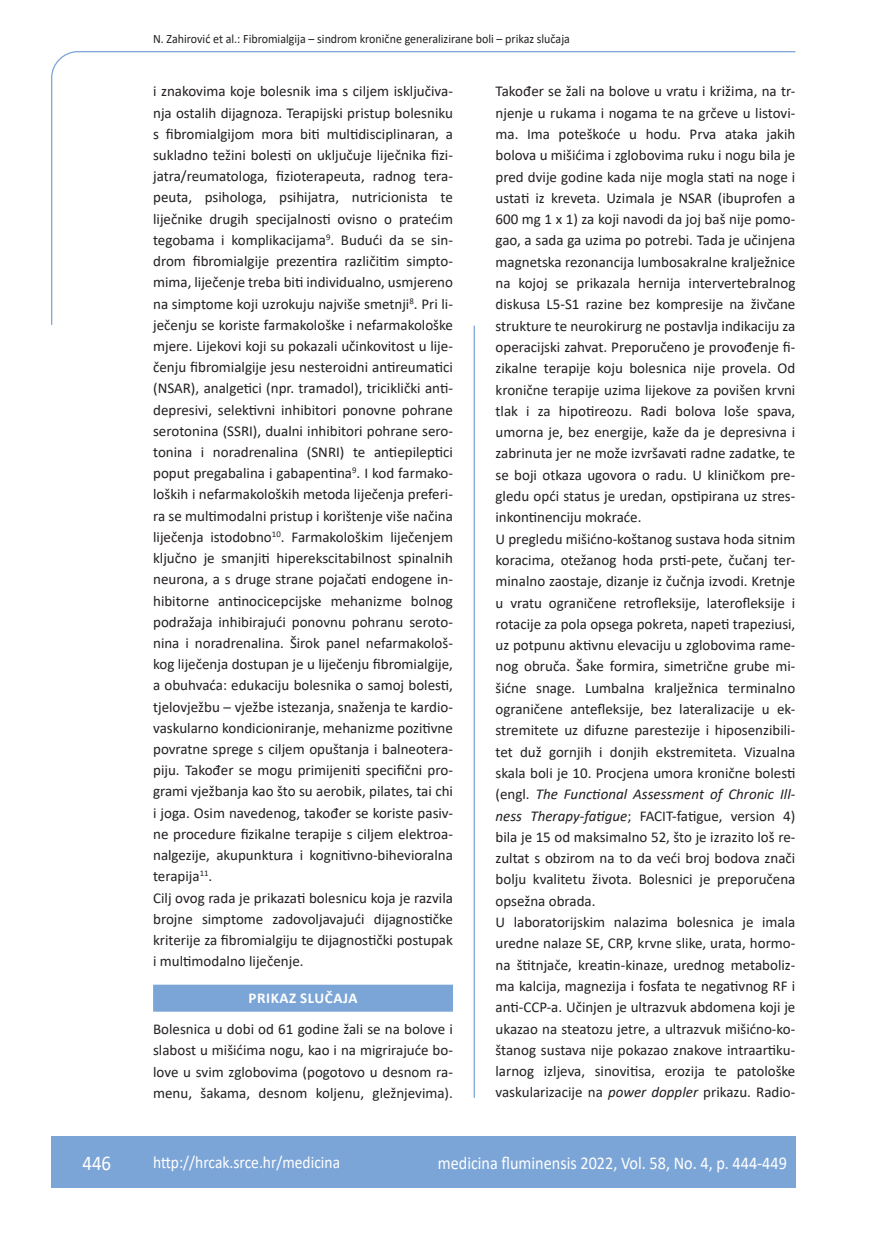
<style>
.page{position:relative;width:872px;height:1234px;background:#fff}
.page>*{position:absolute;margin:0;border:0;box-sizing:border-box;transform-origin:0 0}
.t1{font:21px "Calibri";color:#fff;scale:.9 1}
.t2{font:18px "Calibri";color:#fff;scale:.9 1}
.t3{font:17.25px "Calibri";color:#fff;scale:.9 1}
.t4{font:15px/21.3px "Calibri";color:#231f20}
.t5{font:700 15px "Calibri";letter-spacing:.04em;color:#fff}
.t6{font:12.75px "Calibri";color:#231f20;scale:.94 1}
.s1{font-style:italic}
</style>
<div class="page">
<svg style="left:51px;top:51px;width:745px;height:274px"></svg>
<hr style="left:473px;top:325px;width:2px;height:772px;background:#7ca5d7">
<div style="left:51px;top:1135px;width:744px;height:51px;background:#7ca5d7"></div>
<div style="left:153px;top:984px;width:300px;height:27px;background:#7ca5d7"></div>
<p class="t6" style="left:153px;top:29px;width:445px">N. Zahirović et al.: Fibromialgija – sindrom kronične generalizirane boli – prikaz slučaja</p>
<p class="t4" style="left:153px;top:80px;width:301px">i znakovima koje bolesnik ima s ciljem isključiva&shy;nja ostalih dijagnoza. Terapijski pristup bolesniku s fibromialgijom mora biti multidisciplinaran, a sukladno težini bolesti on uključuje liječnika fizi&shy;jatra/reumatologa, fizioterapeuta, radnog tera&shy;peuta, psihologa, psihijatra, nutricionista te liječnike drugih specijalnosti ovisno o pratećim tegobama i komplikacijama<sup>9</sup>. Budući da se sin&shy;drom fibromialgije prezentira različitim simpto&shy;mima, liječenje treba biti individualno, usmjereno na simptome koji uzrokuju najviše smetnji<sup>8</sup>. Pri li&shy;ječenju se koriste farmakološke i nefarmakološke mjere. Lijekovi koji su pokazali učinkovitost u lije&shy;čenju fibromialgije jesu nesteroidni antireumatici (NSAR), analgetici (npr. tramadol), triciklički anti&shy;depresivi, selektivni inhibitori ponovne pohrane serotonina (SSRI), dualni inhibitori pohrane sero&shy;tonina i noradrenalina (SNRI) te antiepileptici poput pregabalina i gabapentina<sup>9</sup>. I kod farmako&shy;loških i nefarmakoloških metoda liječenja preferi&shy;ra se multimodalni pristup i korištenje više načina liječenja istodobno<sup>10</sup>. Farmakološkim liječenjem ključno je smanjiti hiperekscitabilnost spinalnih neurona, a s druge strane pojačati endogene in&shy;hibitorne antinocicepcijske mehanizme bolnog podražaja inhibirajući ponovnu pohranu seroto&shy;nina i noradrenalina. Širok panel nefarmakološ&shy;kog liječenja dostupan je u liječenju fibromialgije, a obuhvaća: edukaciju bolesnika o samoj bolesti, tjelovježbu – vježbe istezanja, snaženja te kardio&shy;vaskularno kondicioniranje, mehanizme pozitivne povratne sprege s ciljem opuštanja i balneotera&shy;piju. Također se mogu primijeniti specifični pro&shy;grami vježbanja kao što su aerobik, pilates, tai chi i joga. Osim navedenog, također se koriste pasiv&shy;ne procedure fizikalne terapije s ciljem elektroa&shy;nalgezije, akupunktura i kognitivno-bihevioralna terapija<sup>11</sup>.<br>Cilj ovog rada je prikazati bolesnicu koja je razvila brojne simptome zadovoljavajući dijagnostičke kriterije za fibromialgiju te dijagnostički postupak i multimodalno liječenje.</p>
<p class="t5" style="left:248px;top:987px;width:111px">PRIKAZ SLUČAJA</p>
<p class="t4" style="left:153px;top:1017px;width:301px;text-align:justify">Bolesnica u dobi od 61 godine žali se na bolove i slabost u mišićima nogu, kao i na migrirajuće bo&shy;love u svim zglobovima (pogotovo u desnom ra&shy;menu, šakama, desnom koljenu, gležnjevima).</p>
<p class="t4" style="left:495px;top:80px;width:301px">Također se žali na bolove u vratu i križima, na tr&shy;njenje u rukama i nogama te na grčeve u listovi&shy;ma. Ima poteškoće u hodu. Prva ataka jakih bolova u mišićima i zglobovima ruku i nogu bila je pred dvije godine kada nije mogla stati na noge i ustati iz kreveta. Uzimala je NSAR (ibuprofen a 600 mg 1 x 1) za koji navodi da joj baš nije pomo&shy;gao, a sada ga uzima po potrebi. Tada je učinjena magnetska rezonancija lumbosakralne kralježnice na kojoj se prikazala hernija intervertebralnog diskusa L5-S1 razine bez kompresije na živčane strukture te neurokirurg ne postavlja indikaciju za operacijski zahvat. Preporučeno je provođenje fi&shy;zikalne terapije koju bolesnica nije provela. Od kronične terapije uzima lijekove za povišen krvni tlak i za hipotireozu. Radi bolova loše spava, umorna je, bez energije, kaže da je depresivna i zabrinuta jer ne može izvršavati radne zadatke, te se boji otkaza ugovora o radu. U kliničkom pre&shy;gledu opći status je uredan, opstipirana uz stres&shy;inkontinenciju mokraće.<br>U pregledu mišićno-koštanog sustava hoda sitnim koracima, otežanog hoda prsti-pete, čučanj ter&shy;minalno zaostaje, dizanje iz čučnja izvodi. Kretnje u vratu ograničene retrofleksije, laterofleksije i rotacije za pola opsega pokreta, napeti trapeziusi, uz potpunu aktivnu elevaciju u zglobovima rame&shy;nog obruča. Šake formira, simetrične grube mi&shy;šićne snage. Lumbalna kralježnica terminalno ograničene antefleksije, bez lateralizacije u ek&shy;stremitete uz difuzne parestezije i hiposenzibili&shy;tet duž gornjih i donjih ekstremiteta. Vizualna skala boli je 10. Procjena umora kronične bolesti (engl. <span class="s1">The Functional Assessment of Chronic Ill&shy;ness Therapy-fatigue</span>; FACIT-fatigue, version 4) bila je 15 od maksimalno 52, što je izrazito loš re&shy;zultat s obzirom na to da veći broj bodova znači bolju kvalitetu života. Bolesnici je preporučena opsežna obrada.<br>U laboratorijskim nalazima bolesnica je imala uredne nalaze SE, CRP, krvne slike, urata, hormo&shy;na štitnjače, kreatin-kinaze, urednog metaboliz&shy;ma kalcija, magnezija i fosfata te negativnog RF i anti-CCP-a. Učinjen je ultrazvuk abdomena koji je ukazao na steatozu jetre, a ultrazvuk mišićno-ko&shy;štanog sustava nije pokazao znakove intraartiku&shy;larnog izljeva, sinovitisa, erozija te patološke vaskularizacije na <span class="s1">power doppler</span> prikazu. Radio-</p>
<h1 class="t1" style="left:82px;top:1147px;width:33px">446</h1>
<p class="t3" style="left:153px;top:1149px;width:209px">http://hrcak.srce.hr/medicina</p>
<p class="t2" style="left:438px;top:1149px;width:389px">medicina fluminensis 2022, Vol. 58, No. 4, p. 444-449</p>
</div>
